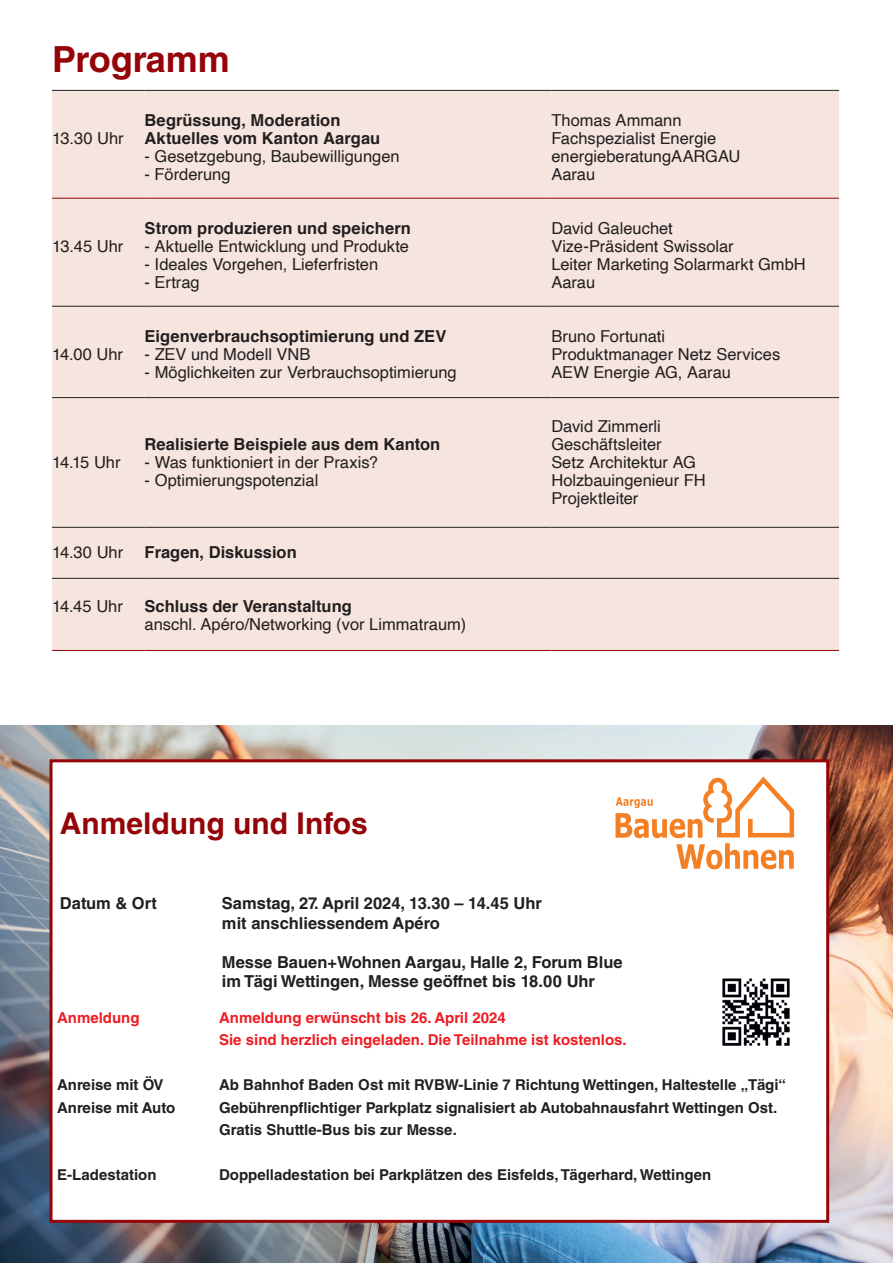
<style>
.page{position:relative;width:893px;height:1263px;background:#fff}
.page>*{position:absolute;margin:0;border:0;box-sizing:border-box;transform-origin:0 0}
.t1{font:700 36px "Helvetica LT Std";color:#940408}
.t2{font:700 30px "Helvetica LT Std";color:#940408}
.t3{font:16.5px/18px "Helvetica";color:#231f20}
.t4{font:700 16.5px/18px "Helvetica";color:#231f20}
.t5{font:700 16.5px/19.5px "Helvetica LT Std";color:#231f20}
.t6{font:700 15px/22.5px "Helvetica LT Std";color:#231f20}
.t7{font:700 15px/22.5px "Helvetica LT Std";color:#ee1d23}
</style>
<div class="page">
<img style="left:0;top:725px;width:893px;height:538px">
<div style="left:50px;top:759px;width:779px;height:464px;background:#fff;border:3px solid #940408"></div>
<div style="left:52px;top:91px;width:787px;height:559px;background:#f5e5de"></div>
<hr style="left:52px;top:90px;width:93px;height:1px;background:#231f20">
<hr style="left:145px;top:90px;width:406px;height:1px;background:#231f20">
<hr style="left:551px;top:90px;width:288px;height:1px;background:#231f20">
<hr style="left:52px;top:306px;width:93px;height:1px;background:#231f20">
<hr style="left:145px;top:306px;width:406px;height:1px;background:#231f20">
<hr style="left:551px;top:306px;width:288px;height:1px;background:#231f20">
<hr style="left:52px;top:397px;width:93px;height:1px;background:#231f20">
<hr style="left:145px;top:397px;width:406px;height:1px;background:#231f20">
<hr style="left:551px;top:397px;width:288px;height:1px;background:#231f20">
<hr style="left:52px;top:527px;width:93px;height:1px;background:#231f20">
<hr style="left:145px;top:527px;width:406px;height:1px;background:#231f20">
<hr style="left:551px;top:527px;width:288px;height:1px;background:#231f20">
<hr style="left:52px;top:578px;width:93px;height:1px;background:#231f20">
<hr style="left:145px;top:578px;width:406px;height:1px;background:#231f20">
<hr style="left:551px;top:578px;width:288px;height:1px;background:#231f20">
<hr style="left:52px;top:198px;width:93px;height:1px;background:#940408">
<hr style="left:145px;top:198px;width:406px;height:1px;background:#940408">
<hr style="left:551px;top:198px;width:288px;height:1px;background:#940408">
<hr style="left:52px;top:650px;width:93px;height:1px;background:#940408">
<hr style="left:145px;top:650px;width:406px;height:1px;background:#940408">
<hr style="left:551px;top:650px;width:288px;height:1px;background:#940408">
<svg style="left:615px;top:776px;width:179px;height:93px"></svg>
<img style="left:722px;top:978px;width:68px;height:68px">
<h1 class="t1" style="left:52px;top:37px;width:179px">Programm</h1>
<p class="t3" style="left:52px;top:130px;width:73px">13.30 Uhr</p>
<p class="t3" style="left:52px;top:238px;width:73px">13.45 Uhr</p>
<p class="t3" style="left:52px;top:346px;width:73px">14.00 Uhr</p>
<p class="t4" style="left:145px;top:111px;width:237px">Begrüssung, Moderation<br>Aktuelles vom Kanton Aargau</p>
<p class="t3" style="left:145px;top:148px;width:257px">- Gesetzgebung, Baubewilligungen</p>
<p class="t3" style="left:145px;top:166px;width:87px">- Förderung</p>
<p class="t4" style="left:145px;top:219px;width:268px">Strom produzieren und speichern</p>
<p class="t3" style="left:145px;top:238px;width:266px">- Aktuelle Entwicklung und Produkte</p>
<p class="t3" style="left:145px;top:256px;width:235px">- Ideales Vorgehen, Lieferfristen</p>
<p class="t3" style="left:145px;top:274px;width:57px">- Ertrag</p>
<p class="t4" style="left:145px;top:327px;width:303px">Eigenverbrauchsoptimierung und ZEV</p>
<p class="t3" style="left:145px;top:346px;width:167px">- ZEV und Modell VNB</p>
<p class="t3" style="left:145px;top:364px;width:314px">- Möglichkeiten zur Verbrauchsoptimierung</p>
<p class="t3" style="left:52px;top:454px;width:70px">14.15 Uhr</p>
<p class="t4" style="left:145px;top:435px;width:297px">Realisierte Beispiele aus dem Kanton</p>
<p class="t3" style="left:145px;top:454px;width:235px">- Was funktioniert in der Praxis?</p>
<p class="t3" style="left:145px;top:472px;width:175px">- Optimierungspotenzial</p>
<p class="t3" style="left:52px;top:544px;width:73px">14.30 Uhr</p>
<p class="t4" style="left:145px;top:543px;width:154px">Fragen, Diskussion</p>
<p class="t3" style="left:52px;top:598px;width:72px">14.45 Uhr</p>
<p class="t4" style="left:145px;top:597px;width:209px">Schluss der Veranstaltung</p>
<p class="t3" style="left:145px;top:616px;width:323px">anschl. Apéro/Networking (vor Limmatraum)</p>
<h2 class="t2" style="left:60px;top:805px;width:309px">Anmeldung und Infos</h2>
<p class="t3" style="left:551px;top:112px;width:190px">Thomas Ammann<br>Fachspezialist Energie energieberatungAARGAU<br>Aarau</p>
<p class="t3" style="left:551px;top:220px;width:256px">David Galeuchet<br>Vize-Präsident Swissolar<br>Leiter Marketing Solarmarkt GmbH<br>Aarau</p>
<p class="t3" style="left:551px;top:328px;width:230px">Bruno Fortunati<br>Produktmanager Netz Services<br>AEW Energie AG, Aarau</p>
<p class="t3" style="left:551px;top:418px;width:156px">David Zimmerli<br>Geschäftsleiter<br>Setz Architektur AG<br>Holzbauingenieur FH<br>Projektleiter</p>
<p class="t5" style="left:60px;top:893px;width:99px">Datum &amp; Ort</p>
<p class="t5" style="left:222px;top:893px;width:321px">Samstag, 27. April 2024, 13.30 – 14.45 Uhr mit anschliessendem Apéro</p>
<p class="t5" style="left:222px;top:952px;width:402px">Messe Bauen+Wohnen Aargau, Halle 2, Forum Blue im Tägi Wettingen, Messe geöffnet bis 18.00 Uhr</p>
<p class="t7" style="left:57px;top:1006px;width:84px">Anmeldung</p>
<p class="t7" style="left:219px;top:1006px;width:409px">Anmeldung erwünscht bis 26. April 2024<br>Sie sind herzlich eingeladen. Die Teilnahme ist kostenlos.</p>
<p class="t6" style="left:57px;top:1073px;width:108px">Anreise mit ÖV</p>
<p class="t6" style="left:219px;top:1073px;width:568px">Ab Bahnhof Baden Ost mit RVBW-Linie 7 Richtung Wettingen, Haltestelle „Tägi“</p>
<p class="t6" style="left:57px;top:1096px;width:120px">Anreise mit Auto</p>
<p class="t6" style="left:219px;top:1096px;width:560px">Gebührenpflichtiger Parkplatz signalisiert ab Autobahnausfahrt Wettingen Ost.<br>Gratis Shuttle-Bus bis zur Messe.</p>
<p class="t6" style="left:57px;top:1163px;width:101px">E-Ladestation</p>
<p class="t6" style="left:219px;top:1163px;width:494px">Doppelladestation bei Parkplätzen des Eisfelds, Tägerhard, Wettingen</p>
</div>
